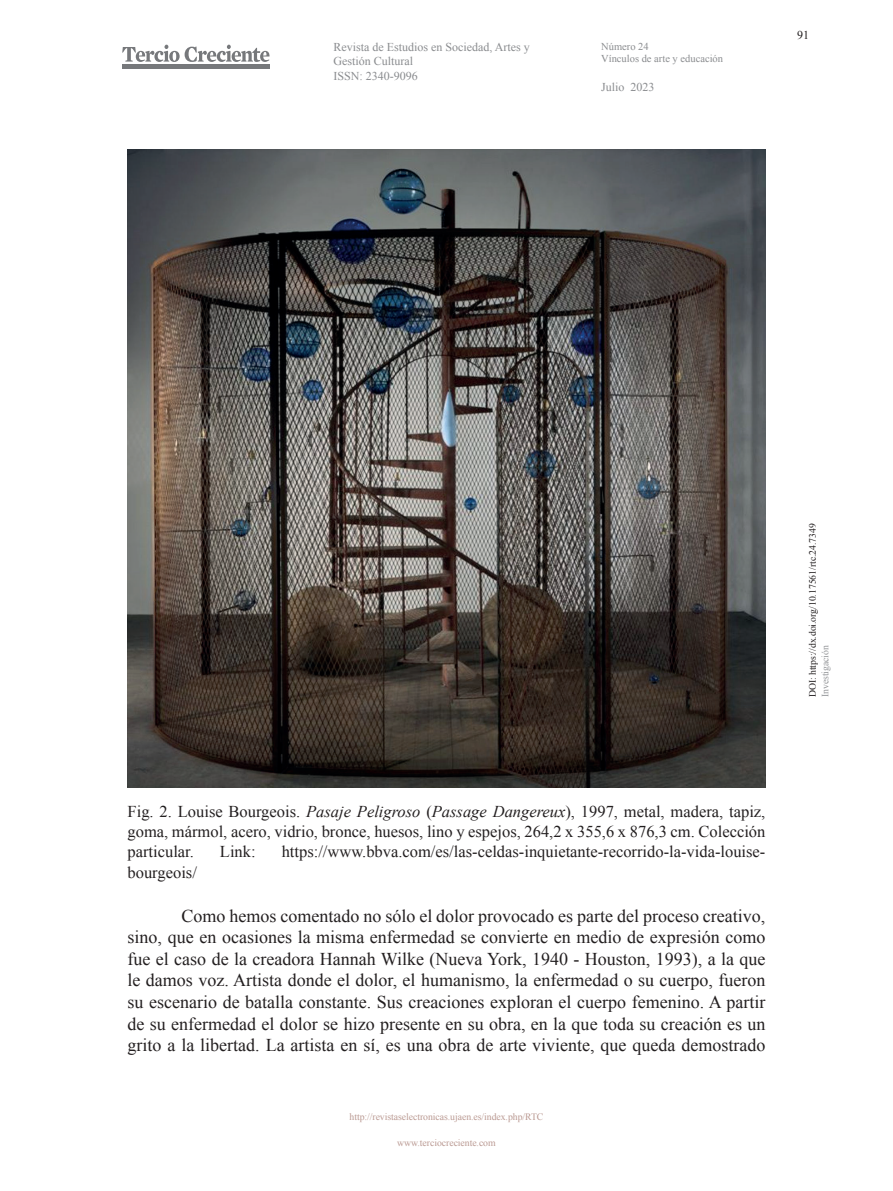
<style>
.page{position:relative;width:893px;height:1191px;background:#fff}
.page>*{position:absolute;margin:0;border:0;box-sizing:border-box;transform-origin:0 0}
.t1{font:18px/21.6px "Times New Roman";color:#231f20;text-align:justify}
.t2{font:16.5px/19.8px "Times New Roman";color:#231f20;text-align:justify}
.t3{font:12px/14.4px "Times New Roman";color:#8a8c8f}
.t4{font:12px "Times New Roman";color:#231f20}
.t5{font:10.5px/12.6px "Times New Roman";color:#8a8c8f}
.t6{font:9.75px "Times New Roman";letter-spacing:-.005em;color:#ba9992}
.t7{font:9.75px "Times New Roman";letter-spacing:-.005em;color:#231f20}
.t8{font:9.75px "Times New Roman";letter-spacing:-.005em;color:#939598}
.s1{font-style:italic}
</style>
<div class="page">
<svg style="left:122px;top:45px;width:148px;height:17px"></svg>
<hr style="left:122px;top:65px;width:147px;height:4px;background:#76787b">
<img style="left:128px;top:150px;width:637px;height:638px">
<p class="t3" style="left:333px;top:39px;width:198px">Revista de Estudios en Sociedad, Artes y<br>Gestión Cultural<br>ISSN: 2340-9096</p>
<p class="t5" style="left:601px;top:40px;width:123px">Número 24<br>Vínculos de arte y educación</p>
<p class="t3" style="left:601px;top:80px;width:55px">Julio 2023</p>
<p class="t4" style="left:797px;top:27px;width:13px">91</p>
<p class="t2" style="left:128px;top:801px;width:639px">Fig. 2. Louise Bourgeois. <span class="s1">Pasaje Peligroso</span> (<span class="s1">Passage Dangereux</span>), 1997, metal, madera, tapiz, goma, mármol, acero, vidrio, bronce, huesos, lino y espejos, 264,2 x 355,6 x 876,3 cm. Colección particular.</p>
<p class="t2" style="left:220px;top:841px;width:37px">Link:</p>
<p class="t2" style="left:282px;top:841px;width:485px">https://www.bbva.com/es/las-celdas-inquietante-recorrido-la-vida-louise-</p>
<p class="t2" style="left:128px;top:862px;width:71px">bourgeois/</p>
<p class="t1" style="left:128px;top:904px;width:639px;text-indent:54px">Como hemos comentado no sólo el dolor provocado es parte del proceso creativo, sino, que en ocasiones la misma enfermedad se convierte en medio de expresión como fue el caso de la creadora Hannah Wilke (Nueva York, 1940 - Houston, 1993), a la que le damos voz. Artista donde el dolor, el humanismo, la enfermedad o su cuerpo, fueron su escenario de batalla constante. Sus creaciones exploran el cuerpo femenino. A partir de su enfermedad el dolor se hizo presente en su obra, en la que toda su creación es un grito a la libertad. La artista en sí, es una obra de arte viviente, que queda demostrado</p>
<p class="t6" style="left:350px;top:1110px;width:195px">http://revistaselectronicas.ujaen.es/index.php/RTC</p>
<p class="t6" style="left:397px;top:1136px;width:100px">www.terciocreciente.com</p>
<p class="t7" style="left:806px;top:697px;width:175px;rotate:-90deg">DOI: https://dx.doi.org/10.17561/rtc.24.7349</p>
<p class="t8" style="left:819px;top:697px;width:53px;rotate:-90deg">Investigación</p>
</div>
